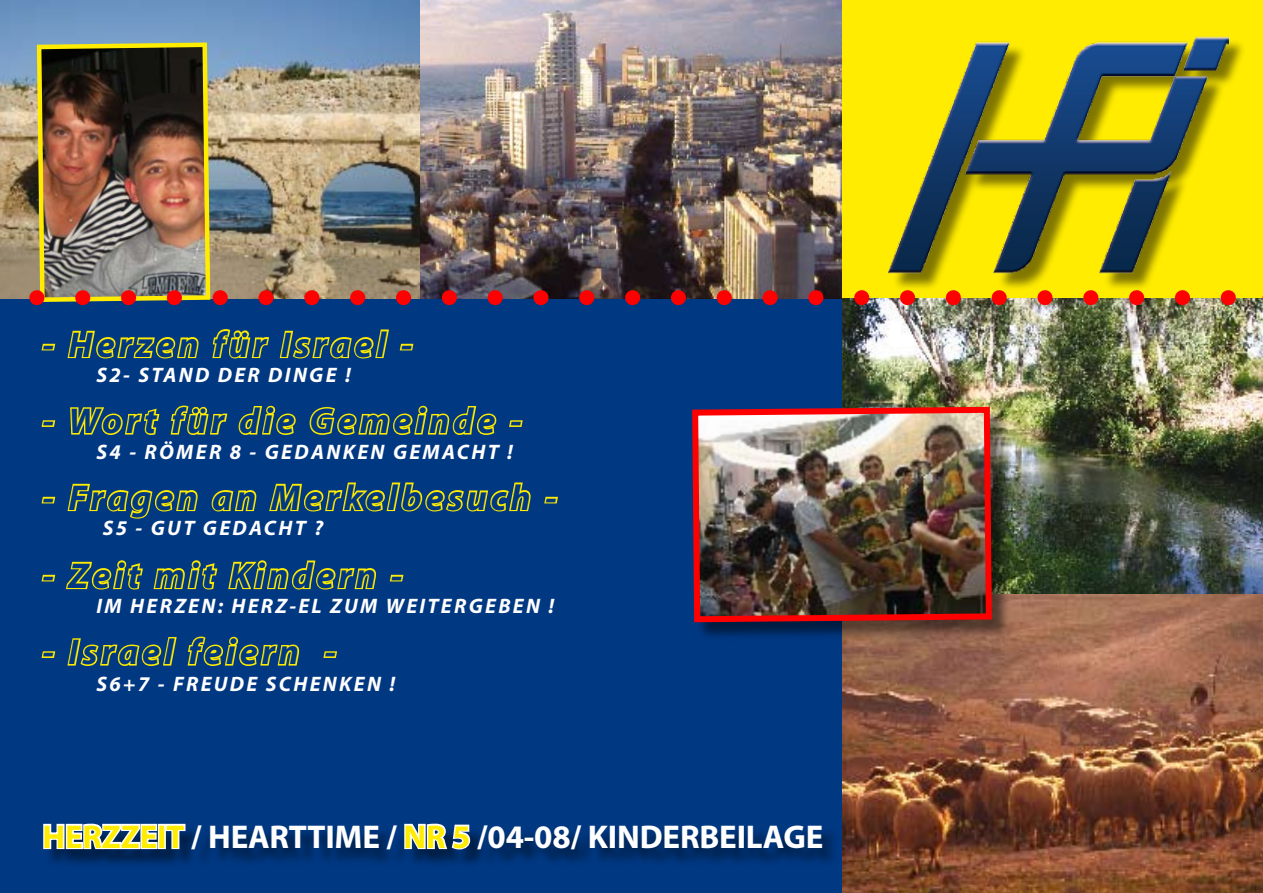
<style>
.page{position:relative;width:1263px;height:893px;background:#fff}
.page>*{position:absolute;margin:0;border:0;box-sizing:border-box;transform-origin:0 0}
.t1{font:italic 700 36px "Myriad";letter-spacing:.11em;color:#003882}
.t2{font:700 33px "Myriad";letter-spacing:-.005em;color:#fff}
.t3{font:italic 700 21px "Myriad";letter-spacing:.11em;color:#fff}
.s1{color:#ffec00}
</style>
<div class="page">
<div style="left:0;top:298px;width:842px;height:595px;background:#003882"></div>
<div style="left:44px;top:824px;width:797px;height:45px;background:#000;opacity:.5"></div>
<svg style="left:43px;top:823px;width:144px;height:28px;background:#93a5bc"></svg>
<svg style="left:403px;top:823px;width:69px;height:33px;background:#7289a9"></svg>
<div style="left:842px;top:0;width:421px;height:299px;background:#ffec00"></div>
<div style="left:891px;top:38px;width:357px;height:255px;background:#000;opacity:.5"></div>
<img style="left:889px;top:36px;width:340px;height:239px">
<svg style="left:41px;top:343px;width:15px;height:8px"></svg>
<svg style="left:41px;top:420px;width:15px;height:7px"></svg>
<svg style="left:41px;top:496px;width:15px;height:8px"></svg>
<svg style="left:67px;top:329px;width:464px;height:190px"></svg>
<svg style="left:544px;top:496px;width:14px;height:8px"></svg>
<svg style="left:41px;top:574px;width:15px;height:8px"></svg>
<svg style="left:66px;top:560px;width:77px;height:30px"></svg>
<svg style="left:153px;top:560px;width:65px;height:30px"></svg>
<svg style="left:228px;top:560px;width:149px;height:30px"></svg>
<svg style="left:389px;top:574px;width:15px;height:8px"></svg>
<svg style="left:41px;top:651px;width:15px;height:7px"></svg>
<svg style="left:67px;top:637px;width:110px;height:29px"></svg>
<svg style="left:187px;top:636px;width:113px;height:30px"></svg>
<svg style="left:323px;top:651px;width:14px;height:7px"></svg>
<img style="left:0;top:0;width:842px;height:298px">
<img style="left:842px;top:298px;width:421px;height:595px">
<img style="left:35px;top:40px;width:178px;height:264px">
<img style="left:37px;top:290px;width:1210px;height:15px">
<div style="left:694px;top:408px;width:317px;height:234px;background:#000;opacity:.5"></div>
<img style="left:692px;top:404px;width:303px;height:221px">
<h1 class="t1" style="left:43px;top:326px;width:371px">- Herzen für Israel -</h1>
<p class="t3" style="left:97px;top:364px;width:256px">S2- STAND DER DINGE !</p>
<h1 class="t1" style="left:43px;top:402px;width:481px">- Wort für die Gemeinde -</h1>
<p class="t3" style="left:97px;top:441px;width:418px">S4 - RÖMER 8 - GEDANKEN GEMACHT !</p>
<h1 class="t1" style="left:43px;top:479px;width:516px">- Fragen an Merkelbesuch -</h1>
<p class="t3" style="left:103px;top:517px;width:222px">S5 - GUT GEDACHT ?</p>
<h1 class="t1" style="left:43px;top:557px;width:361px">- Zeit mit Kindern -</h1>
<p class="t3" style="left:97px;top:595px;width:459px">IM HERZEN: HERZ-EL ZUM WEITERGEBEN !</p>
<h1 class="t1" style="left:43px;top:633px;width:295px">- Israel feiern -</h1>
<p class="t3" style="left:97px;top:673px;width:300px">S6+7 - FREUDE SCHENKEN !</p>
<h2 class="t2" style="left:43px;top:819px;width:782px"><span class="s1">HERZZEIT</span> / HEARTTIME / <span class="s1">NR 5</span> /04-08/ KINDERBEILAGE</h2>
</div>
